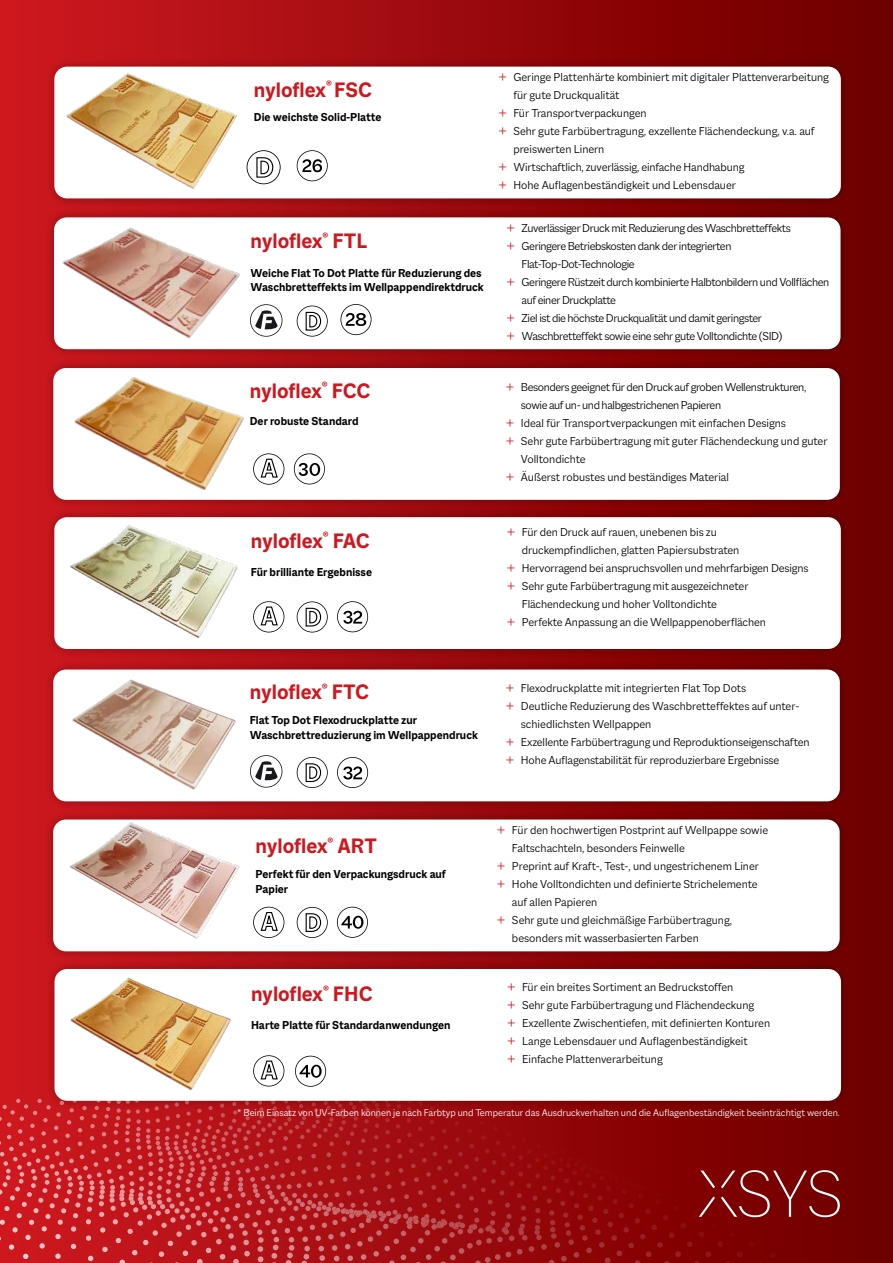
<style>
.page{position:relative;width:893px;height:1263px;background:#fff}
.page>*{position:absolute;margin:0;border:0;box-sizing:border-box;transform-origin:0 0}
.t1{font:700 22.5px "Macklin Sans";color:#ce171e}
.t2{font:300 12.3px/18px "Macklin Sans";letter-spacing:-.005em;color:#000}
.t3{font:300 12.3px "Macklin Sans";letter-spacing:-.03em;color:#000}
.t4{font:700 12.3px/14.9px "Macklin Sans";color:#000}
.t5{font:300 10.5px "Macklin Sans";color:#fff}
.s1{font-size:15px;color:#ce171e}
</style>
<div class="page">
<div style="left:0;top:0;width:893px;height:1263px;background:linear-gradient(to right,#ce1920,#6c0000)"></div>
<div style="left:44px;top:660px;width:805px;height:151px;background:#000;opacity:.3"></div>
<div style="left:53px;top:669px;width:787px;height:132px;background:#fff;border-radius:13px"></div>
<img style="left:53px;top:674px;width:183px;height:126px">
<div style="left:45px;top:508px;width:805px;height:150px;background:#000;opacity:.3"></div>
<div style="left:54px;top:517px;width:787px;height:132px;background:#fff;border-radius:13px"></div>
<div style="left:45px;top:208px;width:805px;height:150px;background:#000;opacity:.3"></div>
<div style="left:54px;top:217px;width:786px;height:132px;background:#fff;border-radius:13px"></div>
<div style="left:45px;top:58px;width:805px;height:150px;background:#000;opacity:.3"></div>
<div style="left:54px;top:67px;width:787px;height:131px;background:#fff;border-radius:13px"></div>
<div style="left:46px;top:960px;width:804px;height:150px;background:#000;opacity:.3"></div>
<div style="left:54px;top:969px;width:787px;height:132px;background:#fff;border-radius:13px"></div>
<div style="left:44px;top:359px;width:805px;height:150px;background:#000;opacity:.3"></div>
<div style="left:53px;top:368px;width:787px;height:132px;background:#fff;border-radius:13px"></div>
<img style="left:54px;top:970px;width:177px;height:128px">
<div style="left:44px;top:810px;width:805px;height:150px;background:#000;opacity:.3"></div>
<div style="left:53px;top:819px;width:787px;height:132px;background:#fff;border-radius:13px"></div>
<svg style="left:0;top:1098px;width:893px;height:165px;background:#a1181b"></svg>
<img style="left:70px;top:525px;width:168px;height:114px">
<img style="left:55px;top:61px;width:209px;height:132px">
<img style="left:62px;top:227px;width:178px;height:112px">
<img style="left:53px;top:368px;width:191px;height:124px">
<img style="left:69px;top:822px;width:171px;height:117px">
<svg style="left:337px;top:601px;width:31px;height:31px"></svg>
<svg style="left:340px;top:304px;width:32px;height:31px"></svg>
<svg style="left:337px;top:906px;width:31px;height:32px"></svg>
<svg style="left:294px;top:453px;width:31px;height:32px"></svg>
<svg style="left:295px;top:1055px;width:31px;height:32px"></svg>
<svg style="left:297px;top:150px;width:31px;height:31px"></svg>
<svg style="left:337px;top:757px;width:31px;height:31px"></svg>
<svg style="left:246px;top:150px;width:35px;height:34px"></svg>
<svg style="left:297px;top:305px;width:31px;height:32px"></svg>
<svg style="left:297px;top:601px;width:31px;height:32px"></svg>
<svg style="left:297px;top:907px;width:31px;height:31px"></svg>
<svg style="left:297px;top:757px;width:31px;height:31px"></svg>
<svg style="left:253px;top:453px;width:32px;height:32px"></svg>
<svg style="left:253px;top:601px;width:32px;height:32px"></svg>
<svg style="left:253px;top:906px;width:32px;height:32px"></svg>
<svg style="left:253px;top:1055px;width:32px;height:32px"></svg>
<svg style="left:250px;top:304px;width:33px;height:33px"></svg>
<svg style="left:250px;top:755px;width:33px;height:33px"></svg>
<h1 class="t1" style="left:254px;top:77px;width:120px">nyloflex<sup>®</sup> FSC</h1>
<p class="t4" style="left:254px;top:110px;width:129px">Die weichste Solid-Platte</p>
<h1 class="t1" style="left:251px;top:228px;width:118px">nyloflex<sup>®</sup> FTL</h1>
<p class="t4" style="left:251px;top:266px;width:235px;line-height:14.2px">Weiche Flat To Dot Platte für Reduzierung des<br>Waschbretteffekts im Wellpappendirektdruck</p>
<p class="t2" style="left:498px;top:68px;width:332px"><span class="s1">+</span> Geringe Plattenhärte kombiniert mit digitaler Plattenverarbeitung</p>
<p class="t2" style="left:513px;top:86px;width:108px">für gute Druckqualität</p>
<p class="t2" style="left:498px;top:104px;width:150px"><span class="s1">+</span> Für Transportverpackungen</p>
<p class="t2" style="left:498px;top:122px;width:318px"><span class="s1">+</span> Sehr gute Farbübertragung, exzellente Flächendeckung, v.a. auf</p>
<p class="t2" style="left:513px;top:140px;width:93px">preiswerten Linern</p>
<p class="t2" style="left:498px;top:158px;width:248px"><span class="s1">+</span> Wirtschaftlich, zuverlässig, einfache Handhabung</p>
<p class="t2" style="left:498px;top:176px;width:239px"><span class="s1">+</span> Hohe Auflagenbeständigkeit und Lebensdauer</p>
<p class="t3" style="left:507px;top:221px;width:286px"><span class="s1">+</span> Zuverlässiger Druck mit Reduzierung des Waschbretteffekts</p>
<p class="t3" style="left:507px;top:239px;width:226px"><span class="s1">+</span> Geringere Betriebskosten dank der integrierten</p>
<p class="t3" style="left:522px;top:257px;width:115px">Flat-Top-Dot-Technologie</p>
<p class="t3" style="left:507px;top:275px;width:324px"><span class="s1">+</span> Geringere Rüstzeit durch kombinierte Halbtonbildern und Vollflächen</p>
<p class="t3" style="left:522px;top:293px;width:96px">auf einer Druckplatte</p>
<p class="t3" style="left:507px;top:311px;width:257px"><span class="s1">+</span> Ziel ist die höchste Druckqualität und damit geringster</p>
<p class="t3" style="left:507px;top:329px;width:278px"><span class="s1">+</span> Waschbretteffekt sowie eine sehr gute Volltondichte (SID)</p>
<h1 class="t1" style="left:250px;top:377px;width:122px">nyloflex<sup>®</sup> FCC</h1>
<p class="t4" style="left:250px;top:414px;width:110px">Der robuste Standard</p>
<p class="t3" style="left:506px;top:380px;width:302px"><span class="s1">+</span> Besonders geeignet für den Druck auf groben Wellenstrukturen,</p>
<p class="t3" style="left:521px;top:398px;width:202px">sowie auf un- und halbgestrichenen Papieren</p>
<p class="t2" style="left:506px;top:413px;width:282px"><span class="s1">+</span> Ideal für Transportverpackungen mit einfachen Designs</p>
<p class="t2" style="left:506px;top:431px;width:323px"><span class="s1">+</span> Sehr gute Farbübertragung mit guter Flächendeckung und guter</p>
<p class="t2" style="left:521px;top:449px;width:66px">Volltondichte</p>
<p class="t2" style="left:506px;top:467px;width:225px"><span class="s1">+</span> Äußerst robustes und beständiges Material</p>
<h1 class="t1" style="left:251px;top:527px;width:121px">nyloflex<sup>®</sup> FAC</h1>
<p class="t4" style="left:251px;top:564px;width:123px">Für brilliante Ergebnisse</p>
<p class="t2" style="left:507px;top:523px;width:211px"><span class="s1">+</span> Für den Druck auf rauen, unebenen bis zu</p>
<p class="t2" style="left:522px;top:541px;width:219px">druckempfindlichen, glatten Papiersubstraten</p>
<p class="t2" style="left:507px;top:559px;width:303px"><span class="s1">+</span> Hervorragend bei anspruchsvollen und mehrfarbigen Designs</p>
<p class="t2" style="left:507px;top:577px;width:243px"><span class="s1">+</span> Sehr gute Farbübertragung mit ausgezeichneter</p>
<p class="t2" style="left:522px;top:595px;width:196px">Flächendeckung und hoher Volltondichte</p>
<p class="t2" style="left:507px;top:613px;width:261px"><span class="s1">+</span> Perfekte Anpassung an die Wellpappenoberflächen</p>
<h1 class="t1" style="left:250px;top:679px;width:121px">nyloflex<sup>®</sup> FTC</h1>
<p class="t4" style="left:250px;top:712px;width:230px">Flat Top Dot Flexodruckplatte zur<br>Waschbrettreduzierung im Wellpappendruck</p>
<p class="t2" style="left:506px;top:679px;width:242px"><span class="s1">+</span> Flexodruckplatte mit integrierten Flat Top Dots</p>
<p class="t2" style="left:506px;top:697px;width:295px"><span class="s1">+</span> Deutliche Reduzierung des Waschbretteffektes auf unter-</p>
<p class="t2" style="left:521px;top:715px;width:132px">schiedlichsten Wellpappen</p>
<p class="t2" style="left:506px;top:733px;width:305px"><span class="s1">+</span> Exzellente Farbübertragung und Reproduktionseigenschaften</p>
<p class="t2" style="left:506px;top:751px;width:275px"><span class="s1">+</span> Hohe Auflagenstabilität für reproduzierbare Ergebnisse</p>
<h1 class="t1" style="left:255px;top:833px;width:123px">nyloflex<sup>®</sup> ART</h1>
<p class="t4" style="left:255px;top:866px;width:192px">Perfekt für den Verpackungsdruck auf<br>Papier</p>
<h1 class="t1" style="left:251px;top:981px;width:123px">nyloflex<sup>®</sup> FHC</h1>
<p class="t4" style="left:251px;top:1017px;width:201px">Harte Platte für Standardanwendungen</p>
<p class="t2" style="left:497px;top:821px;width:273px"><span class="s1">+</span> Für den hochwertigen Postprint auf Wellpappe sowie</p>
<p class="t2" style="left:512px;top:839px;width:174px">Faltschachteln, besonders Feinwelle</p>
<p class="t2" style="left:497px;top:857px;width:263px"><span class="s1">+</span> Preprint auf Kraft-, Test-, und ungestrichenem Liner</p>
<p class="t2" style="left:497px;top:875px;width:262px"><span class="s1">+</span> Hohe Volltondichten und definierte Strichelemente</p>
<p class="t2" style="left:512px;top:893px;width:87px">auf allen Papieren</p>
<p class="t2" style="left:497px;top:911px;width:237px"><span class="s1">+</span> Sehr gute und gleichmäßige Farbübertragung,</p>
<p class="t2" style="left:512px;top:929px;width:188px">besonders mit wasserbasierten Farben</p>
<p class="t2" style="left:507px;top:978px;width:265px"><span class="s1">+</span> Für ein breites Sortiment an Bedruckstoffen<br><span class="s1">+</span> Sehr gute Farbübertragung und Flächendeckung<br><span class="s1">+</span> Exzellente Zwischentiefen, mit definierten Konturen <span class="s1">+</span> Lange Lebensdauer und Auflagenbeständigkeit<br><span class="s1">+</span> Einfache Plattenverarbeitung</p>
<p class="t5" style="left:237px;top:1107px;width:604px">* Beim Einsatz von UV-Farben können je nach Farbtyp und Temperatur das Ausdruckverhalten und die Auflagenbeständigkeit beeinträchtigt werden.</p>
</div>
